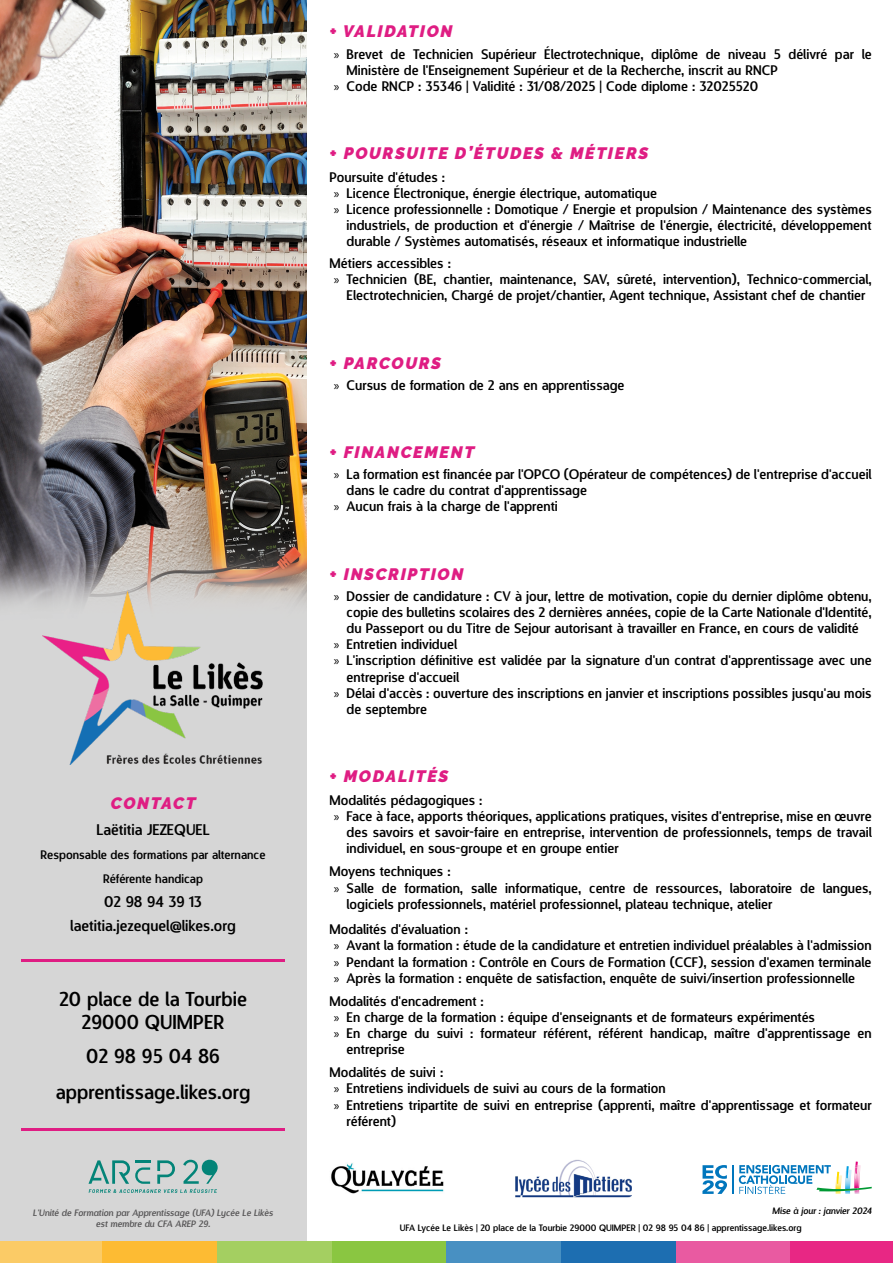
<style>
.page{position:relative;width:893px;height:1263px;background:#fff}
.page>*{position:absolute;margin:0;border:0;box-sizing:border-box;transform-origin:0 0}
.t1{font:19.5px/23.4px "Designosaur";color:#000;text-align:center}
.t2{font:italic 900 16.5px "Raleway";letter-spacing:.1em;color:#df1d83}
.t3{font:15px/24px "Designosaur";color:#000;text-align:center}
.t4{font:13.5px/16.2px "Designosaur";color:#000}
.t5{font:12px/24px "Designosaur";color:#000;text-align:center}
.t6{font:9px "Designosaur";color:#000}
.t7{font:italic 9px/10.8px "Designosaur";color:#585758;text-align:center}
.t8{font:italic 9px "Designosaur";color:#000}
.s1{font-family:"Myriad Pro"}
</style>
<div class="page">
<img style="left:331px;top:1163px;width:113px;height:31px">
<img style="left:516px;top:1159px;width:116px;height:38px">
<svg style="left:702px;top:1165px;width:25px;height:29px"></svg>
<svg style="left:733px;top:1161px;width:139px;height:33px"></svg>
<img style="left:0;top:0;width:306px;height:1241px">
<div style="left:0;top:1241px;width:102px;height:22px;background:#fbcb66"></div>
<div style="left:102px;top:1241px;width:115px;height:22px;background:#fdbb33"></div>
<div style="left:217px;top:1241px;width:115px;height:22px;background:#a4cf61"></div>
<div style="left:332px;top:1241px;width:114px;height:22px;background:#8ac641"></div>
<div style="left:446px;top:1241px;width:115px;height:22px;background:#4890c2"></div>
<div style="left:561px;top:1241px;width:115px;height:22px;background:#1d6eb1"></div>
<div style="left:676px;top:1241px;width:115px;height:22px;background:#e95aa1"></div>
<div style="left:791px;top:1241px;width:102px;height:22px;background:#e82784"></div>
<img style="left:43px;top:592px;width:221px;height:172px">
<hr style="left:21px;top:959px;width:264px;height:3px;background:#df1d83">
<svg style="left:88px;top:1160px;width:130px;height:33px"></svg>
<hr style="left:21px;top:1128px;width:264px;height:3px;background:#df1d83">
<p class="t2" style="left:111px;top:793px;width:86px">CONTACT</p>
<p class="t3" style="left:96px;top:817px;width:115px">Laëtitia JEZEQUEL</p>
<p class="t5" style="left:41px;top:842px;width:226px">Responsable des formations par alternance<br>Référente handicap</p>
<p class="t3" style="left:70px;top:889px;width:167px">02 98 94 39 13 laetitia.jezequel@likes.org</p>
<h1 class="t1" style="left:59px;top:986px;width:190px">20 place de la Tourbie<br>29000 QUIMPER</h1>
<h1 class="t1" style="left:86px;top:1044px;width:135px">02 98 95 04 86</h1>
<h1 class="t1" style="left:56px;top:1080px;width:196px">apprentissage.likes.org</h1>
<p class="t7" style="left:33px;top:1207px;width:242px">L'Unité de Formation par Apprentissage (UFA) Lycée Le Likès est membre du CFA AREP 29.</p>
<p class="t2" style="left:330px;top:21px;width:124px">+ VALIDATION</p>
<p class="t4" style="left:334px;top:45px;width:539px"><span class="s1">»</span> Brevet de Technicien Supérieur Électrotechnique, diplôme de niveau 5 délivré par le</p>
<p class="t4" style="left:347px;top:61px;width:433px">Ministère de l'Enseignement Supérieur et de la Recherche, inscrit au RNCP</p>
<p class="t4" style="left:334px;top:77px;width:426px"><span class="s1">»</span> Code RNCP : 35346 | Validité : 31/08/2025 | Code diplome : 32025520</p>
<p class="t2" style="left:330px;top:144px;width:320px">+ POURSUITE D’ÉTUDES &amp; MÉTIERS</p>
<p class="t4" style="left:330px;top:168px;width:117px">Poursuite d'études :</p>
<p class="t4" style="left:334px;top:184px;width:325px"><span class="s1">»</span> Licence Électronique, énergie électrique, automatique</p>
<p class="t4" style="left:334px;top:201px;width:539px"><span class="s1">»</span> Licence professionnelle : Domotique / Energie et propulsion / Maintenance des systèmes</p>
<p class="t4" style="left:347px;top:217px;width:527px">industriels, de production et d'énergie / Maîtrise de l'énergie, électricité, développement</p>
<p class="t4" style="left:347px;top:233px;width:402px">durable / Systèmes automatisés, réseaux et informatique industrielle</p>
<p class="t4" style="left:330px;top:254px;width:123px">Métiers accessibles :</p>
<p class="t4" style="left:334px;top:271px;width:539px"><span class="s1">»</span> Technicien (BE, chantier, maintenance, SAV, sûreté, intervention), Technico-commercial,</p>
<p class="t4" style="left:347px;top:287px;width:520px">Electrotechnicien, Chargé de projet/chantier, Agent technique, Assistant chef de chantier</p>
<p class="t2" style="left:330px;top:353px;width:113px">+ PARCOURS</p>
<p class="t4" style="left:334px;top:376px;width:292px"><span class="s1">»</span> Cursus de formation de 2 ans en apprentissage</p>
<p class="t2" style="left:330px;top:443px;width:146px">+ FINANCEMENT</p>
<p class="t4" style="left:334px;top:466px;width:539px"><span class="s1">»</span> La formation est financée par l'OPCO (Opérateur de compétences) de l'entreprise d'accueil</p>
<p class="t4" style="left:347px;top:482px;width:242px">dans le cadre du contrat d'apprentissage</p>
<p class="t4" style="left:334px;top:498px;width:226px"><span class="s1">»</span> Aucun frais à la charge de l'apprenti</p>
<p class="t2" style="left:330px;top:564px;width:135px">+ INSCRIPTION</p>
<p class="t4" style="left:334px;top:587px;width:539px"><span class="s1">»</span> Dossier de candidature : CV à jour, lettre de motivation, copie du dernier diplôme obtenu,</p>
<p class="t4" style="left:347px;top:603px;width:527px">copie des bulletins scolaires des 2 dernières années, copie de la Carte Nationale d'Identité,</p>
<p class="t4" style="left:347px;top:619px;width:514px">du Passeport ou du Titre de Sejour autorisant à travailler en France, en cours de validité</p>
<p class="t4" style="left:334px;top:636px;width:125px"><span class="s1">»</span> Entretien individuel</p>
<p class="t4" style="left:334px;top:652px;width:539px"><span class="s1">»</span> L'inscription définitive est validée par la signature d'un contrat d'apprentissage avec une</p>
<p class="t4" style="left:347px;top:668px;width:114px">entreprise d'accueil</p>
<p class="t4" style="left:334px;top:684px;width:539px"><span class="s1">»</span> Délai d'accès : ouverture des inscriptions en janvier et inscriptions possibles jusqu'au mois</p>
<p class="t4" style="left:347px;top:700px;width:82px">de septembre</p>
<p class="t2" style="left:330px;top:767px;width:120px">+ MODALITÉS</p>
<p class="t4" style="left:330px;top:791px;width:154px">Modalités pédagogiques :</p>
<p class="t4" style="left:334px;top:807px;width:539px"><span class="s1">»</span> Face à face, apports théoriques, applications pratiques, visites d'entreprise, mise en œuvre</p>
<p class="t4" style="left:347px;top:824px;width:527px">des savoirs et savoir-faire en entreprise, intervention de professionnels, temps de travail</p>
<p class="t4" style="left:347px;top:840px;width:274px">individuel, en sous-groupe et en groupe entier</p>
<p class="t4" style="left:330px;top:863px;width:123px">Moyens techniques :</p>
<p class="t4" style="left:334px;top:879px;width:539px"><span class="s1">»</span> Salle de formation, salle informatique, centre de ressources, laboratoire de langues,</p>
<p class="t4" style="left:347px;top:895px;width:427px">logiciels professionnels, matériel professionnel, plateau technique, atelier</p>
<p class="t4" style="left:334px;top:921px;width:539px;text-indent:-4px">Modalités d'évaluation :<br><span class="s1">»</span> Avant la formation : étude de la candidature et entretien individuel préalables à l'admission <span class="s1">»</span> Pendant la formation : Contrôle en Cours de Formation (CCF), session d'examen terminale <span class="s1">»</span> Après la formation : enquête de satisfaction, enquête de suivi/insertion professionnelle</p>
<p class="t4" style="left:330px;top:992px;width:156px">Modalités d'encadrement :</p>
<p class="t4" style="left:334px;top:1008px;width:483px"><span class="s1">»</span> En charge de la formation : équipe d'enseignants et de formateurs expérimentés</p>
<p class="t4" style="left:334px;top:1024px;width:539px"><span class="s1">»</span> En charge du suivi : formateur référent, référent handicap, maître d'apprentissage en</p>
<p class="t4" style="left:347px;top:1041px;width:60px">entreprise</p>
<p class="t4" style="left:330px;top:1064px;width:115px">Modalités de suivi :</p>
<p class="t4" style="left:334px;top:1080px;width:333px"><span class="s1">»</span> Entretiens individuels de suivi au cours de la formation</p>
<p class="t4" style="left:334px;top:1096px;width:539px"><span class="s1">»</span> Entretiens tripartite de suivi en entreprise (apprenti, maître d'apprentissage et formateur</p>
<p class="t4" style="left:347px;top:1112px;width:51px">référent)</p>
<p class="t8" style="left:772px;top:1203px;width:101px">Mise à jour : janvier 2024</p>
<p class="t6" style="left:400px;top:1220px;width:403px">UFA Lycée Le Likès | 20 place de la Tourbie 29000 QUIMPER | 02 98 95 04 86 | apprentissage.likes.org</p>
</div>
